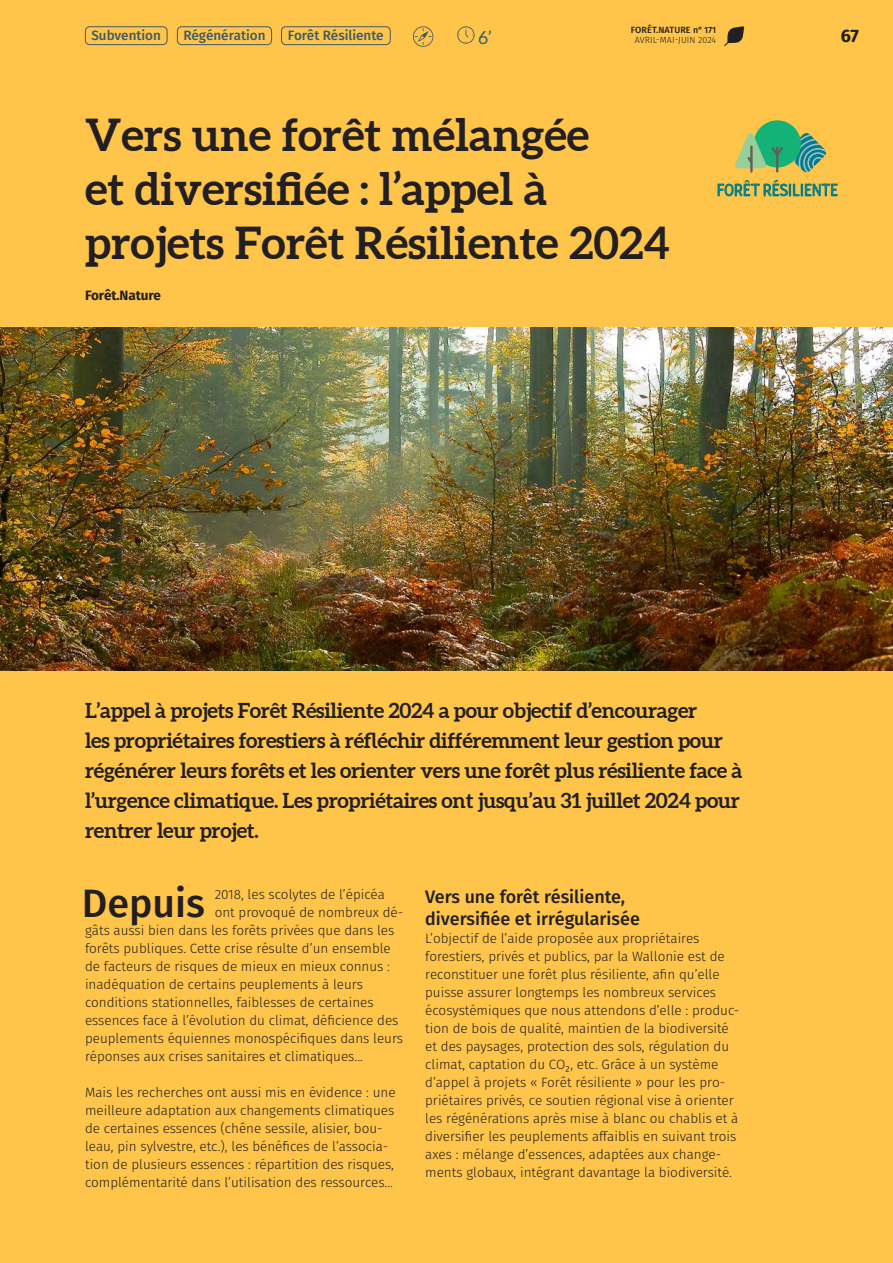
<style>
.page{position:relative;width:893px;height:1263px;background:#fec54a}
.page>*{position:absolute;margin:0;border:0;box-sizing:border-box;transform-origin:0 0}
.t1{font:700 45px/54px "Aleo";color:#231f20}
.t2{font:500 39.6px "Fira Sans";color:#231f20}
.t3{font:700 21px/30px "Aleo";letter-spacing:-.015em;color:#231f20}
.t4{font:500 18px/21.6px "Fira Sans";color:#231f20}
.t5{font:18px "Aleo";color:#405968}
.t6{font:700 18px "Fira Sans";color:#231f20}
.t7{font:300 13.5px/18px "Fira Sans";color:#231f20}
.t8{font:500 13.5px "Fira Sans";color:#405968}
.t9{font:700 13.5px "Fira Sans";letter-spacing:-.01em;color:#231f20}
.t10{font:300 9px "Fira Sans";letter-spacing:.01em;color:#231f20}
.t11{font:500 9px "Fira Sans";letter-spacing:.01em;color:#231f20}
</style>
<div class="page">
<img style="left:0;top:328px;width:893px;height:342px">
<div style="left:754px;top:120px;width:47px;height:47px;background:#15b278;border-radius:50%"></div>
<hr style="left:750px;top:146px;width:3px;height:27px;background:#5f6158">
<hr style="left:776px;top:147px;width:2px;height:26px;background:#5f6158">
<svg style="left:717px;top:180px;width:121px;height:16px"></svg>
<svg style="left:735px;top:132px;width:91px;height:40px"></svg>
<div style="left:177px;top:26px;width:95px;height:19px;border:1px solid #405968;border-radius:4px"></div>
<div style="left:281px;top:26px;width:110px;height:19px;border:1px solid #405968;border-radius:4px"></div>
<div style="left:85px;top:26px;width:82px;height:19px;border:1px solid #405968;border-radius:4px"></div>
<svg style="left:457px;top:26px;width:18px;height:18px"></svg>
<svg style="left:413px;top:26px;width:20px;height:21px"></svg>
<svg style="left:724px;top:26px;width:20px;height:20px"></svg>
<p class="t11" style="left:631px;top:22px;width:87px">FORÊT.NATURE n°171</p>
<p class="t10" style="left:635px;top:34px;width:83px">AVRIL-MAI-JUIN 2024</p>
<p class="t8" style="left:91px;top:25px;width:71px">Subvention</p>
<p class="t8" style="left:183px;top:25px;width:84px">Régénération</p>
<p class="t8" style="left:288px;top:25px;width:97px">Forêt Résiliente</p>
<h3 class="t5" style="left:478px;top:27px;width:15px">6’</h3>
<h3 class="t6" style="left:841px;top:24px;width:20px">67</h3>
<h1 class="t1" style="left:85px;top:110px;width:586px">Vers une forêt mélangée<br>et diversifiée : l’appel à projets Forêt Résiliente 2024</h1>
<p class="t9" style="left:85px;top:285px;width:77px">Forêt.Nature</p>
<p class="t3" style="left:85px;top:696px;width:659px">L’appel à projets Forêt Résiliente 2024 a pour objectif d’encourager<br>les propriétaires forestiers à réfléchir différemment leur gestion pour régénérer leurs forêts et les orienter vers une forêt plus résiliente face à l’urgence climatique. Les propriétaires ont jusqu’au 31 juillet 2024 pour rentrer leur projet.</p>
<h2 class="t2" style="left:82px;top:872px;width:124px">Depuis</h2>
<p class="t7" style="left:215px;top:885px;width:172px">2018, les scolytes de l’épicéa</p>
<p class="t7" style="left:215px;top:903px;width:190px">ont provoqué de nombreux dé-</p>
<p class="t7" style="left:85px;top:921px;width:311px">gâts aussi bien dans les forêts privées que dans les</p>
<p class="t7" style="left:85px;top:939px;width:307px">forêts publiques. Cette crise résulte d’un ensemble</p>
<p class="t7" style="left:85px;top:957px;width:306px">de facteurs de risques de mieux en mieux connus :</p>
<p class="t7" style="left:85px;top:975px;width:279px">inadéquation de certains peuplements à leurs</p>
<p class="t7" style="left:85px;top:993px;width:290px">conditions stationnelles, faiblesses de certaines</p>
<p class="t7" style="left:85px;top:1011px;width:315px">essences face à l’évolution du climat, déficience des</p>
<p class="t7" style="left:85px;top:1029px;width:319px">peuplements équiennes monospécifiques dans leurs</p>
<p class="t7" style="left:85px;top:1047px;width:279px">réponses aux crises sanitaires et climatiques…</p>
<p class="t7" style="left:85px;top:1083px;width:312px">Mais les recherches ont aussi mis en évidence : une meilleure adaptation aux changements climatiques de certaines essences (chêne sessile, alisier, bou&shy;leau, pin sylvestre, etc.), les bénéfices de l’associa&shy;tion de plusieurs essences : répartition des risques, complémentarité dans l’utilisation des ressources…</p>
<h3 class="t4" style="left:425px;top:885px;width:216px">Vers une forêt résiliente, diversifiée et irrégularisée</h3>
<p class="t7" style="left:425px;top:929px;width:315px">L’objectif de l’aide proposée aux propriétaires forestiers, privés et publics, par la Wallonie est de reconstituer une forêt plus résiliente, afin qu’elle puisse assurer longtemps les nombreux services écosystémiques que nous attendons d’elle : produc&shy;tion de bois de qualité, maintien de la biodiversité et des paysages, protection des sols, régulation du climat, captation du CO₂, etc. Grâce à un système d’appel à projets « Forêt résiliente » pour les pro&shy;priétaires privés, ce soutien régional vise à orienter les régénérations après mise à blanc ou chablis et à diversifier les peuplements affaiblis en suivant trois axes : mélange d’essences, adaptées aux change&shy;ments globaux, intégrant davantage la biodiversité.</p>
</div>
